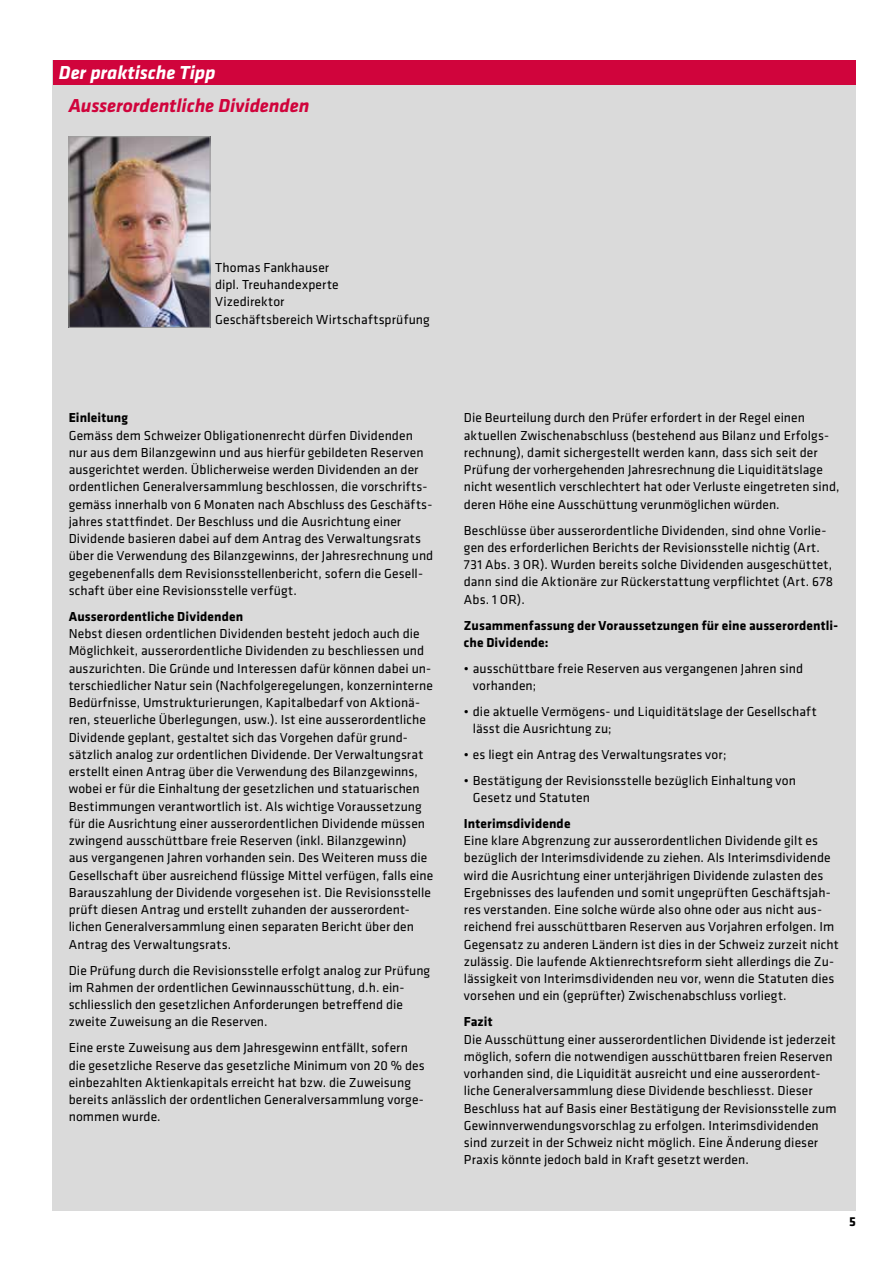
<style>
.page{position:relative;width:881px;height:1263px;background:#fff}
.page>*{position:absolute;margin:0;border:0;box-sizing:border-box;transform-origin:0 0}
.t1{font:italic 700 19.5px "Klavika";letter-spacing:-.005em;color:#d0043c}
.t2{font:italic 700 19.5px "Klavika";letter-spacing:-.005em;color:#fff}
.t3{font:13.5px/17.2px "Klavika";letter-spacing:.005em;color:#000}
.t4{font:700 13.5px/17.2px "Klavika";letter-spacing:.005em;color:#000}
</style>
<div class="page">
<div style="left:52px;top:60px;width:803px;height:1151px;background:#dadada"></div>
<div style="left:53px;top:60px;width:802px;height:25px;background:#d0043c"></div>
<img style="left:71px;top:139px;width:137px;height:187px">
<div style="left:69px;top:137px;width:141px;height:191px;border:1px solid #9d9d9c"></div>
<h1 class="t2" style="left:59px;top:59px;width:158px">Der praktische Tipp</h1>
<h1 class="t1" style="left:69px;top:92px;width:242px">Ausserordentliche Dividenden</h1>
<p class="t3" style="left:215px;top:258px;width:216px">Thomas Fankhauser<br>dipl. Treuhandexperte<br>Vizedirektor<br>Geschäftsbereich Wirtschaftsprüfung</p>
<p class="t4" style="left:69px;top:409px;width:61px">Einleitung</p>
<p class="t3" style="left:69px;top:426px;width:366px">Gemäss dem Schweizer Obligationenrecht dürfen Dividenden nur aus dem Bilanzgewinn und aus hierfür gebildeten Reserven ausgerichtet werden. Üblicherweise werden Dividenden an der ordentlichen Generalversammlung beschlossen, die vorschrifts&shy;gemäss innerhalb von 6 Monaten nach Abschluss des Geschäfts&shy;jahres stattfindet. Der Beschluss und die Ausrichtung einer Dividende basieren dabei auf dem Antrag des Verwaltungsrats über die Verwendung des Bilanzgewinns, der Jahresrechnung und gegebenenfalls dem Revisionsstellenbericht, sofern die Gesell&shy;schaft über eine Revisionsstelle verfügt.</p>
<p class="t4" style="left:69px;top:607px;width:176px">Ausserordentliche Dividenden</p>
<p class="t3" style="left:69px;top:625px;width:366px">Nebst diesen ordentlichen Dividenden besteht jedoch auch die Möglichkeit, ausserordentliche Dividenden zu beschliessen und auszurichten. Die Gründe und Interessen dafür können dabei un&shy;terschiedlicher Natur sein (Nachfolgeregelungen, konzerninterne Bedürfnisse, Umstrukturierungen, Kapitalbedarf von Aktionä&shy;ren, steuerliche Überlegungen, usw.). Ist eine ausserordentliche Dividende geplant, gestaltet sich das Vorgehen dafür grund&shy;sätzlich analog zur ordentlichen Dividende. Der Verwaltungsrat erstellt einen Antrag über die Verwendung des Bilanzgewinns, wobei er für die Einhaltung der gesetzlichen und statuarischen Bestimmungen verantwortlich ist. Als wichtige Voraussetzung für die Ausrichtung einer ausserordentlichen Dividende müssen zwingend ausschüttbare freie Reserven (inkl. Bilanzgewinn)<br>aus vergangenen Jahren vorhanden sein. Des Weiteren muss die Gesellschaft über ausreichend flüssige Mittel verfügen, falls eine Barauszahlung der Dividende vorgesehen ist. Die Revisionsstelle prüft diesen Antrag und erstellt zuhanden der ausserordent&shy;lichen Generalversammlung einen separaten Bericht über den Antrag des Verwaltungsrats.</p>
<p class="t3" style="left:69px;top:961px;width:363px">Die Prüfung durch die Revisionsstelle erfolgt analog zur Prüfung im Rahmen der ordentlichen Gewinnausschüttung, d.h. ein&shy;schliesslich den gesetzlichen Anforderungen betreffend die zweite Zuweisung an die Reserven.</p>
<p class="t3" style="left:69px;top:1039px;width:357px">Eine erste Zuweisung aus dem Jahresgewinn entfällt, sofern die gesetzliche Reserve das gesetzliche Minimum von 20 % des einbezahlten Aktienkapitals erreicht hat bzw. die Zuweisung bereits anlässlich der ordentlichen Generalversammlung vorge&shy;nommen wurde.</p>
<p class="t3" style="left:463px;top:409px;width:377px">Die Beurteilung durch den Prüfer erfordert in der Regel einen aktuellen Zwischenabschluss (bestehend aus Bilanz und Erfolgs&shy;rechnung), damit sichergestellt werden kann, dass sich seit der Prüfung der vorhergehenden Jahresrechnung die Liquiditätslage nicht wesentlich verschlechtert hat oder Verluste eingetreten sind, deren Höhe eine Ausschüttung verunmöglichen würden.</p>
<p class="t3" style="left:463px;top:521px;width:370px">Beschlüsse über ausserordentliche Dividenden, sind ohne Vorlie&shy;gen des erforderlichen Berichts der Revisionsstelle nichtig (Art.<br>731 Abs. 3 OR). Wurden bereits solche Dividenden ausgeschüttet, dann sind die Aktionäre zur Rückerstattung verpflichtet (Art. 678<br>Abs. 1 OR).</p>
<p class="t4" style="left:463px;top:616px;width:375px">Zusammenfassung der Voraussetzungen für eine ausserordentli&shy;che Dividende:</p>
<p class="t3" style="left:472px;top:659px;width:331px;text-indent:-9px">• ausschüttbare freie Reserven aus vergangenen Jahren sind vorhanden;</p>
<p class="t3" style="left:472px;top:702px;width:345px;text-indent:-9px">• die aktuelle Vermögens- und Liquiditätslage der Gesellschaft lässt die Ausrichtung zu;</p>
<p class="t3" style="left:463px;top:745px;width:264px">• es liegt ein Antrag des Verwaltungsrates vor;</p>
<p class="t3" style="left:472px;top:771px;width:324px;text-indent:-9px">• Bestätigung der Revisionsstelle bezüglich Einhaltung von<br>Gesetz und Statuten</p>
<p class="t4" style="left:463px;top:814px;width:108px">Interimsdividende</p>
<p class="t3" style="left:463px;top:832px;width:376px">Eine klare Abgrenzung zur ausserordentlichen Dividende gilt es bezüglich der Interimsdividende zu ziehen. Als Interimsdividende wird die Ausrichtung einer unterjährigen Dividende zulasten des Ergebnisses des laufenden und somit ungeprüften Geschäftsjah&shy;res verstanden. Eine solche würde also ohne oder aus nicht aus&shy;reichend frei ausschüttbaren Reserven aus Vorjahren erfolgen. Im Gegensatz zu anderen Ländern ist dies in der Schweiz zurzeit nicht zulässig. Die laufende Aktienrechtsreform sieht allerdings die Zu&shy;lässigkeit von Interimsdividenden neu vor, wenn die Statuten dies vorsehen und ein (geprüfter) Zwischenabschluss vorliegt.</p>
<p class="t4" style="left:463px;top:1013px;width:30px">Fazit</p>
<p class="t3" style="left:463px;top:1030px;width:374px">Die Ausschüttung einer ausserordentlichen Dividende ist jederzeit möglich, sofern die notwendigen ausschüttbaren freien Reserven vorhanden sind, die Liquidität ausreicht und eine ausserordent&shy;liche Generalversammlung diese Dividende beschliesst. Dieser Beschluss hat auf Basis einer Bestätigung der Revisionsstelle zum Gewinnverwendungsvorschlag zu erfolgen. Interimsdividenden sind zurzeit in der Schweiz nicht möglich. Eine Änderung dieser Praxis könnte jedoch bald in Kraft gesetzt werden.</p>
<p class="t4" style="left:848px;top:1212px;width:8px">5</p>
</div>
